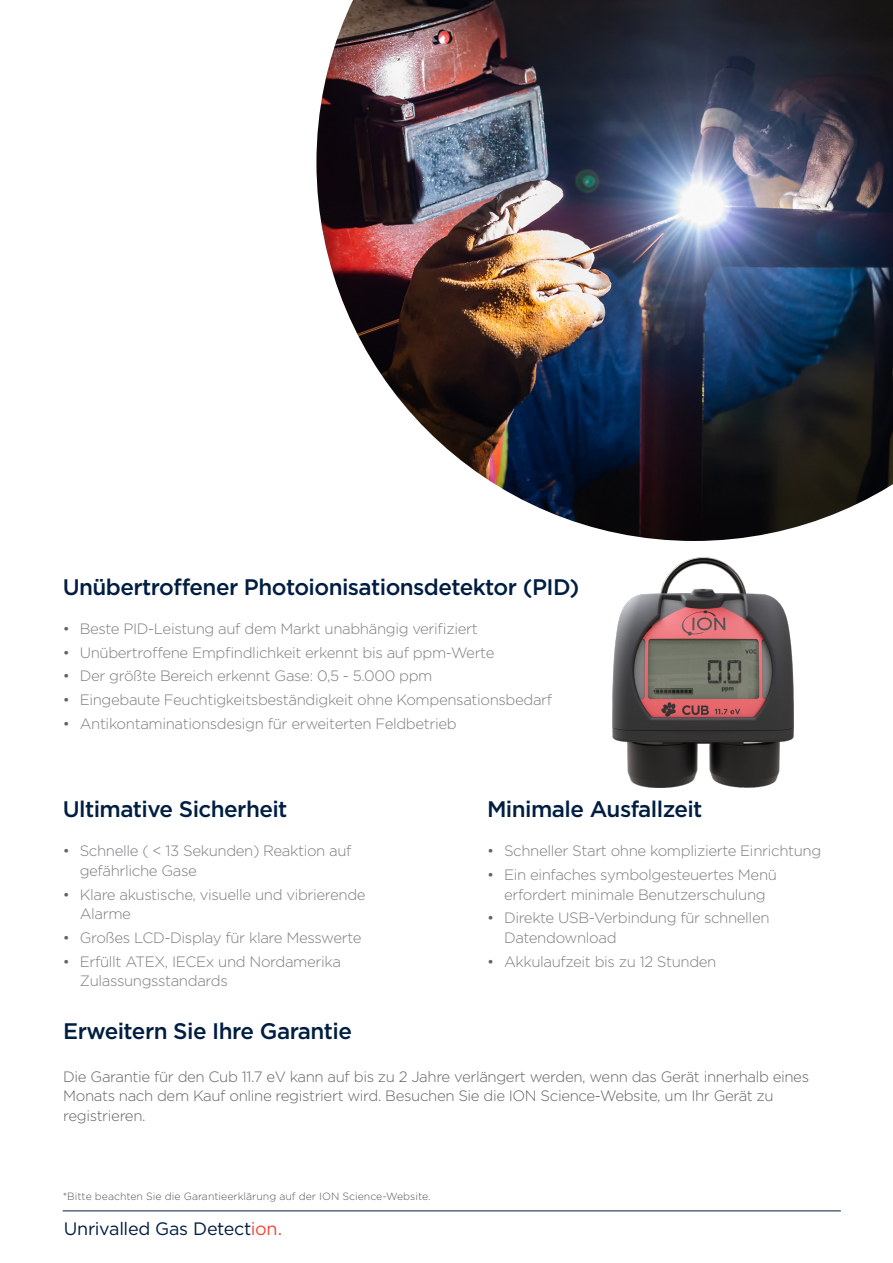
<style>
.page{position:relative;width:893px;height:1263px;background:#fff}
.page>*{position:absolute;margin:0;border:0;box-sizing:border-box;transform-origin:0 0}
.t1{font:500 22.5px "Gotham";letter-spacing:-.025em;color:#001e41}
.t2{font:18px "Gotham";letter-spacing:-.02em;color:#001e41}
.t3{font:300 15px/19.5px "Gotham";letter-spacing:-.025em;color:#7c7d80}
.t4{font:300 15px/19.5px "Gotham";letter-spacing:-.025em;color:#636366}
.t5{font:300 10.5px "Gotham";color:#54555a}
.s1{color:#636366}
.s2{color:#ed4b38}
</style>
<div class="page">
<img style="left:316px;top:0;width:577px;height:541px">
<hr style="left:63px;top:1211px;width:778px;height:1px;background:#001e41">
<img style="left:613px;top:558px;width:180px;height:230px">
<p class="t1" style="left:63px;top:572px;width:518px">Unübertroffener Photoionisationsdetektor (PID)</p>
<p class="t3" style="left:63px;top:618px;width:416px"><span class="s1">•</span> Beste PID-Leistung auf dem Markt unabhängig verifiziert</p>
<p class="t3" style="left:63px;top:642px;width:433px"><span class="s1">•</span> Unübertroffene Empfindlichkeit erkennt bis auf ppm-Werte</p>
<p class="t3" style="left:63px;top:666px;width:371px"><span class="s1">•</span> Der größte Bereich erkennt Gase: 0,5 - 5.000 ppm</p>
<p class="t3" style="left:63px;top:690px;width:491px"><span class="s1">•</span> Eingebaute Feuchtigkeitsbeständigkeit ohne Kompensationsbedarf</p>
<p class="t3" style="left:63px;top:713px;width:396px"><span class="s1">•</span> Antikontaminationsdesign für erweiterten Feldbetrieb</p>
<p class="t1" style="left:487px;top:794px;width:217px">Minimale Ausfallzeit</p>
<p class="t3" style="left:487px;top:841px;width:336px"><span class="s1">•</span> Schneller Start ohne komplizierte Einrichtung</p>
<p class="t3" style="left:487px;top:864px;width:292px;text-align:center"><span class="s1">•</span> Ein einfaches symbolgesteuertes Menü erfordert minimale Benutzerschulung</p>
<p class="t3" style="left:504px;top:908px;width:267px;text-indent:-17px"><span class="s1">•</span> Direkte USB-Verbindung für schnellen<br>Datendownload</p>
<p class="t3" style="left:487px;top:951px;width:231px"><span class="s1">•</span> Akkulaufzeit bis zu 12 Stunden</p>
<p class="t1" style="left:63px;top:794px;width:226px">Ultimative Sicherheit</p>
<p class="t3" style="left:80px;top:841px;width:273px;text-indent:-17px"><span class="s1">•</span> Schnelle ( &lt; 13 Sekunden) Reaktion auf gefährliche Gase</p>
<p class="t3" style="left:80px;top:884px;width:287px;text-indent:-17px"><span class="s1">•</span> Klare akustische, visuelle und vibrierende<br>Alarme</p>
<p class="t3" style="left:63px;top:927px;width:300px"><span class="s1">•</span> Großes LCD-Display für klare Messwerte</p>
<p class="t3" style="left:80px;top:951px;width:263px;text-indent:-17px"><span class="s1">•</span> Erfüllt ATEX, IECEx und Nordamerika<br>Zulassungsstandards</p>
<p class="t1" style="left:63px;top:1016px;width:290px">Erweitern Sie Ihre Garantie</p>
<p class="t4" style="left:63px;top:1066px;width:747px">Die Garantie für den Cub 11.7 eV kann auf bis zu 2 Jahre verlängert werden, wenn das Gerät innerhalb eines<br>Monats nach dem Kauf online registriert wird. Besuchen Sie die ION Science-Website, um Ihr Gerät zu registrieren.</p>
<p class="t5" style="left:63px;top:1189px;width:369px">*Bitte beachten Sie die Garantieerklärung auf der ION Science-Website.</p>
<p class="t2" style="left:64px;top:1218px;width:220px">Unrivalled Gas Detect<span class="s2">ion.</span></p>
</div>
